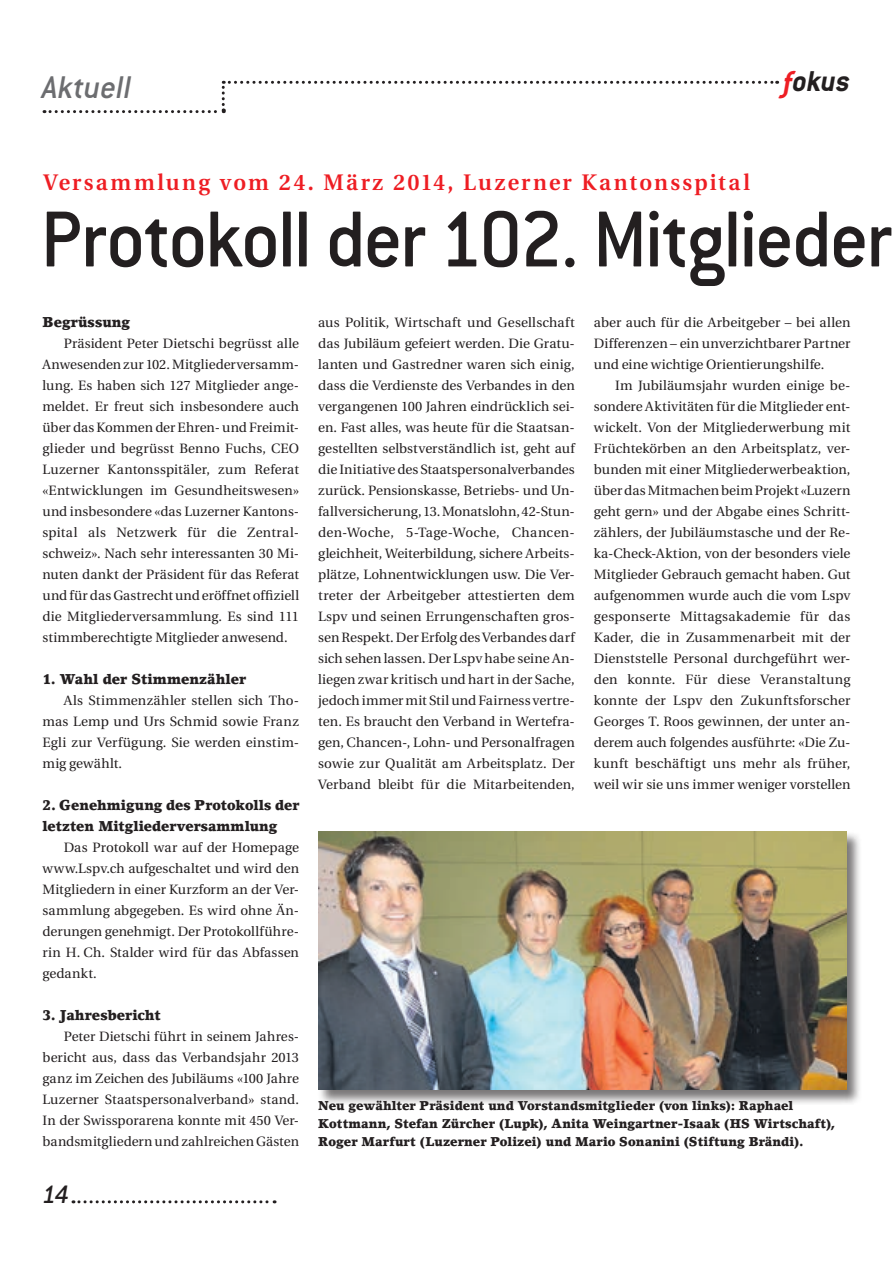
<style>
.page{position:relative;width:893px;height:1263px;background:#fff}
.page>*{position:absolute;margin:0;border:0;box-sizing:border-box;transform-origin:0 0}
.t1{font:500 87px "Conduit ITC";letter-spacing:-.03em;color:#231f20}
.t2{font:italic 500 34.5px "Conduit ITC";color:#6c6d70}
.t3{font:italic 700 31.5px "Conduit ITC";letter-spacing:-.005em;color:#231f20}
.t4{font:italic 500 27.75px "Conduit ITC";color:#231f20}
.t5{font:600 22.5px "Utopia";letter-spacing:.1em;color:#ee1d23}
.t6{font:900 14.25px/21px "Lino Letter Std";letter-spacing:.005em;color:#231f20;scale:.95 1}
.t7{font:900 14.25px "Lino Letter Std";letter-spacing:.005em;color:#231f20;scale:.96 1}
.t8{font:13.5px/21px "Utopia";color:#231f20;text-align:justify}
.t9{font:900 12.75px/18px "Lino Letter Std";letter-spacing:.01em;color:#231f20;scale:.96 1}
.s1{color:#ee1d23}
</style>
<div class="page">
<svg style="left:44px;top:81px;width:734px;height:32px"></svg>
<svg style="left:73px;top:1200px;width:202px;height:3px"></svg>
<div style="left:317px;top:830px;width:545px;height:275px;background:#231f20;opacity:.6"></div>
<img style="left:318px;top:831px;width:528px;height:258px">
<h2 class="t2" style="left:43px;top:67px;width:90px">Aktuell</h2>
<h3 class="t3" style="left:784px;top:63px;width:68px"><span class="s1">f</span>okus</h3>
<h3 class="t5" style="left:44px;top:170px;width:708px">Versammlung vom 24. März 2014, Luzerner Kantonsspital</h3>
<h1 class="t1" style="left:40px;top:190px;width:853px">Protokoll der 102. Mitglieder</h1>
<p class="t7" style="left:43px;top:313px;width:93px">Begrüssung</p>
<p class="t8" style="left:43px;top:333px;width:258px;text-indent:21px">Präsident Peter Dietschi begrüsst alle Anwesenden zur 102. Mitgliederversamm&shy;lung. Es haben sich 127 Mitglieder ange&shy;meldet. Er freut sich insbesondere auch über das Kommen der Ehren- und Freimit&shy;glieder und begrüsst Benno Fuchs, CEO Luzerner Kantonsspitäler, zum Referat «Entwicklungen im Gesundheitswesen» und insbesondere «das Luzerner Kantons&shy;spital als Netzwerk für die Zentral&shy;schweiz». Nach sehr interessanten 30 Mi&shy;nuten dankt der Präsident für das Referat und für das Gastrecht und eröffnet offiziell die Mitgliederversammlung. Es sind 111 stimmberechtigte Mitglieder anwesend.</p>
<p class="t7" style="left:43px;top:670px;width:213px">1. Wahl der Stimmenzähler</p>
<p class="t8" style="left:43px;top:690px;width:258px;text-indent:21px">Als Stimmenzähler stellen sich Tho&shy;mas Lemp und Urs Schmid sowie Franz Egli zur Verfügung. Sie werden einstim&shy;mig gewählt.</p>
<p class="t6" style="left:43px;top:794px;width:272px">2. Genehmigung des Protokolls der letzten Mitgliederversammlung</p>
<p class="t8" style="left:43px;top:837px;width:258px;text-indent:21px">Das Protokoll war auf der Homepage www.Lspv.ch aufgeschaltet und wird den Mitgliedern in einer Kurzform an der Ver&shy;sammlung abgegeben. Es wird ohne Än&shy;derungen genehmigt. Der Protokollführe&shy;rin H. Ch. Stalder wird für das Abfassen gedankt.</p>
<p class="t7" style="left:43px;top:1006px;width:125px">3. Jahresbericht</p>
<p class="t8" style="left:43px;top:1026px;width:258px;text-indent:21px">Peter Dietschi führt in seinem Jahres&shy;bericht aus, dass das Verbandsjahr 2013 ganz im Zeichen des Jubiläums «100 Jahre Luzerner Staatspersonalverband» stand.<br>In der Swissporarena konnte mit 450 Ver&shy;bandsmitgliedern und zahlreichen Gästen</p>
<p class="t8" style="left:318px;top:312px;width:258px">aus Politik, Wirtschaft und Gesellschaft das Jubiläum gefeiert werden. Die Gratu&shy;lanten und Gastredner waren sich einig, dass die Verdienste des Verbandes in den vergangenen 100 Jahren eindrücklich sei&shy;en. Fast alles, was heute für die Staatsan&shy;gestellten selbstverständlich ist, geht auf die Initiative des Staatspersonalverbandes zurück. Pensionskasse, Betriebs- und Un&shy;fallversicherung, 13. Monatslohn, 42-Stun&shy;den-Woche, 5-Tage-Woche, Chancen&shy;gleichheit, Weiterbildung, sichere Arbeits&shy;plätze, Lohnentwicklungen usw. Die Ver&shy;treter der Arbeitgeber attestierten dem Lspv und seinen Errungenschaften gros&shy;sen Respekt. Der Erfolg des Verbandes darf sich sehen lassen. Der Lspv habe seine An&shy;liegen zwar kritisch und hart in der Sache, jedoch immer mit Stil und Fairness vertre&shy;ten. Es braucht den Verband in Wertefra&shy;gen, Chancen-, Lohn- und Personalfragen sowie zur Qualität am Arbeitsplatz. Der Verband bleibt für die Mitarbeitenden,</p>
<p class="t8" style="left:594px;top:312px;width:258px">aber auch für die Arbeitgeber – bei allen Differenzen – ein unverzichtbarer Partner und eine wichtige Orientierungshilfe.</p>
<p class="t8" style="left:594px;top:375px;width:258px;text-indent:21px">Im Jubiläumsjahr wurden einige be&shy;sondere Aktivitäten für die Mitglieder ent&shy;wickelt. Von der Mitgliederwerbung mit Früchtekörben an den Arbeitsplatz, ver&shy;bunden mit einer Mitgliederwerbeaktion, über das Mitmachen beim Projekt «Luzern geht gern» und der Abgabe eines Schritt&shy;zählers, der Jubiläumstasche und der Re&shy;ka-Check-Aktion, von der besonders viele Mitglieder Gebrauch gemacht haben. Gut aufgenommen wurde auch die vom Lspv gesponserte Mittagsakademie für das Kader, die in Zusammenarbeit mit der Dienststelle Personal durchgeführt wer&shy;den konnte. Für diese Veranstaltung konnte der Lspv den Zukunftsforscher Georges T. Roos gewinnen, der unter an&shy;derem auch folgendes ausführte: «Die Zu&shy;kunft beschäftigt uns mehr als früher, weil wir sie uns immer weniger vorstellen</p>
<p class="t9" style="left:318px;top:1097px;width:540px">Neu gewählter Präsident und Vorstandsmitglieder (von links): Raphael<br>Kottmann, Stefan Zürcher (Lupk), Anita Weingartner-Isaak (HS Wirtschaft),<br>Roger Marfurt (Luzerner Polizei) und Mario Sonanini (Stiftung Brändi).</p>
<h3 class="t4" style="left:43px;top:1179px;width:28px">14</h3>
</div>
